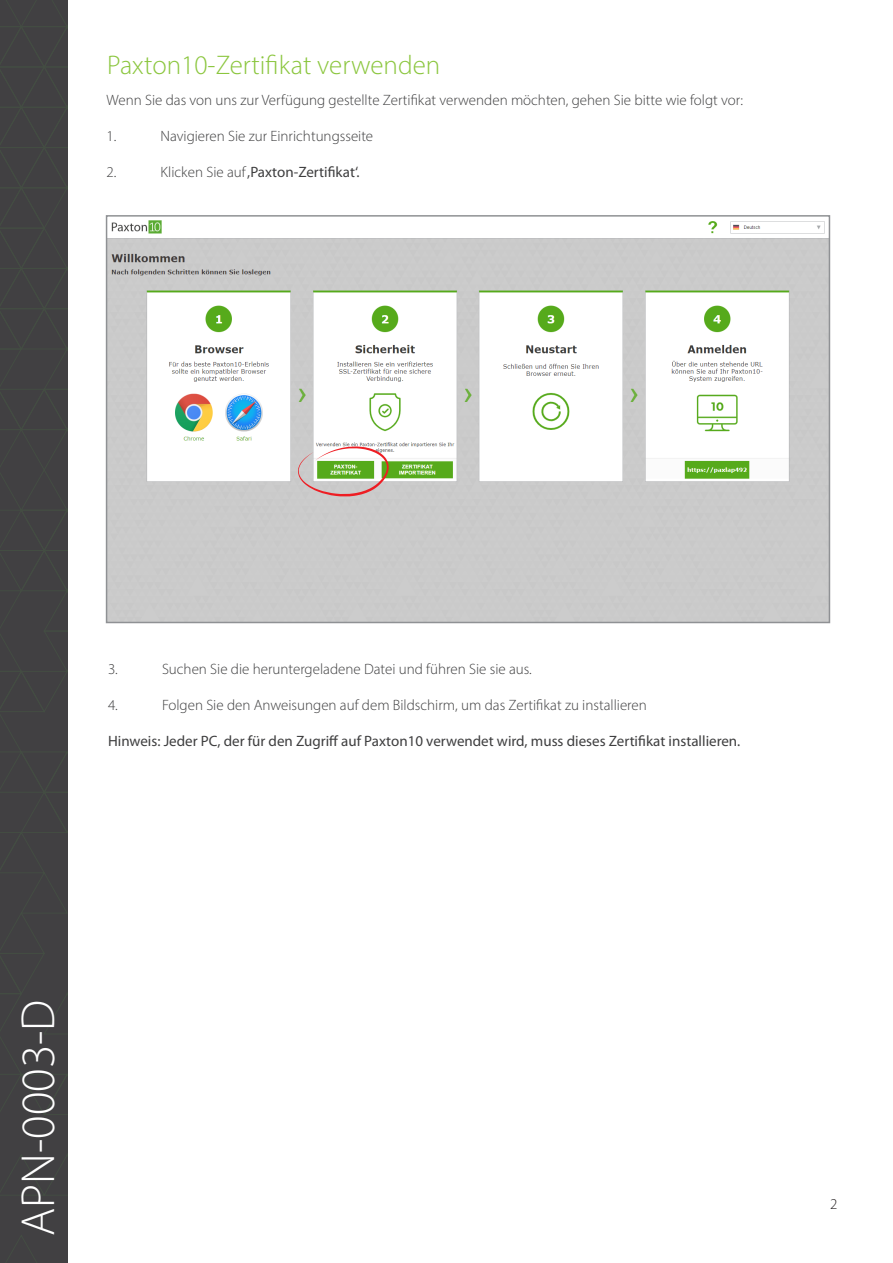
<style>
.page{position:relative;width:893px;height:1263px;background:#fff}
.page>*{position:absolute;margin:0;border:0;box-sizing:border-box;transform-origin:0 0}
.t1{font:300 48px "Myriad Pro";color:#fff}
.t2{font:300 27px "Myriad Pro";color:#8bc63e}
.t3{font:300 15px "Myriad Pro";color:#3e3e3f}
.t4{font:15px "Myriad Pro";color:#3e3e3f}
.t5{font:300 15px "Myriad Pro";color:#231f20}
.s1{font-weight:300}
</style>
<div class="page">
<div style="left:0;top:0;width:67px;height:1263px;background:#414042"></div>
<svg style="left:6px;top:1235px;width:31px;height:28px"></svg>
<svg style="left:0;top:0;width:67px;height:1196px"></svg>
<img style="left:109px;top:220px;width:718px;height:400px">
<div style="left:106px;top:215px;width:724px;height:408px;border:2px solid #8f9194"></div>
<svg style="left:298px;top:446px;width:91px;height:51px"></svg>
<p class="t2" style="left:107px;top:49px;width:334px">Paxton10-Zertifikat verwenden</p>
<p class="t3" style="left:107px;top:91px;width:638px">Wenn Sie das von uns zur Verfügung gestellte Zertifikat verwenden möchten, gehen Sie bitte wie folgt vor:</p>
<p class="t3" style="left:107px;top:127px;width:11px">1.</p>
<p class="t3" style="left:161px;top:127px;width:214px">Navigieren Sie zur Einrichtungsseite</p>
<p class="t3" style="left:107px;top:163px;width:11px">2.</p>
<p class="t4" style="left:161px;top:163px;width:200px"><span class="s1">Klicken Sie auf</span> ‚Paxton-Zertifikat‘.</p>
<p class="t3" style="left:108px;top:660px;width:11px">3.</p>
<p class="t3" style="left:162px;top:660px;width:371px">Suchen Sie die heruntergeladene Datei und führen Sie sie aus.</p>
<p class="t3" style="left:108px;top:696px;width:11px">4.</p>
<p class="t3" style="left:162px;top:696px;width:486px">Folgen Sie den Anweisungen auf dem Bildschirm, um das Zertifikat zu installieren</p>
<p class="t4" style="left:108px;top:731px;width:634px">Hinweis: Jeder PC, der für den Zugriff auf Paxton10 verwendet wird, muss dieses Zertifikat installieren.</p>
<h1 class="t1" style="left:9px;top:1236px;width:238px;rotate:-90deg">APN-0003-D</h1>
<p class="t5" style="left:830px;top:1195px;width:9px">2</p>
</div>
